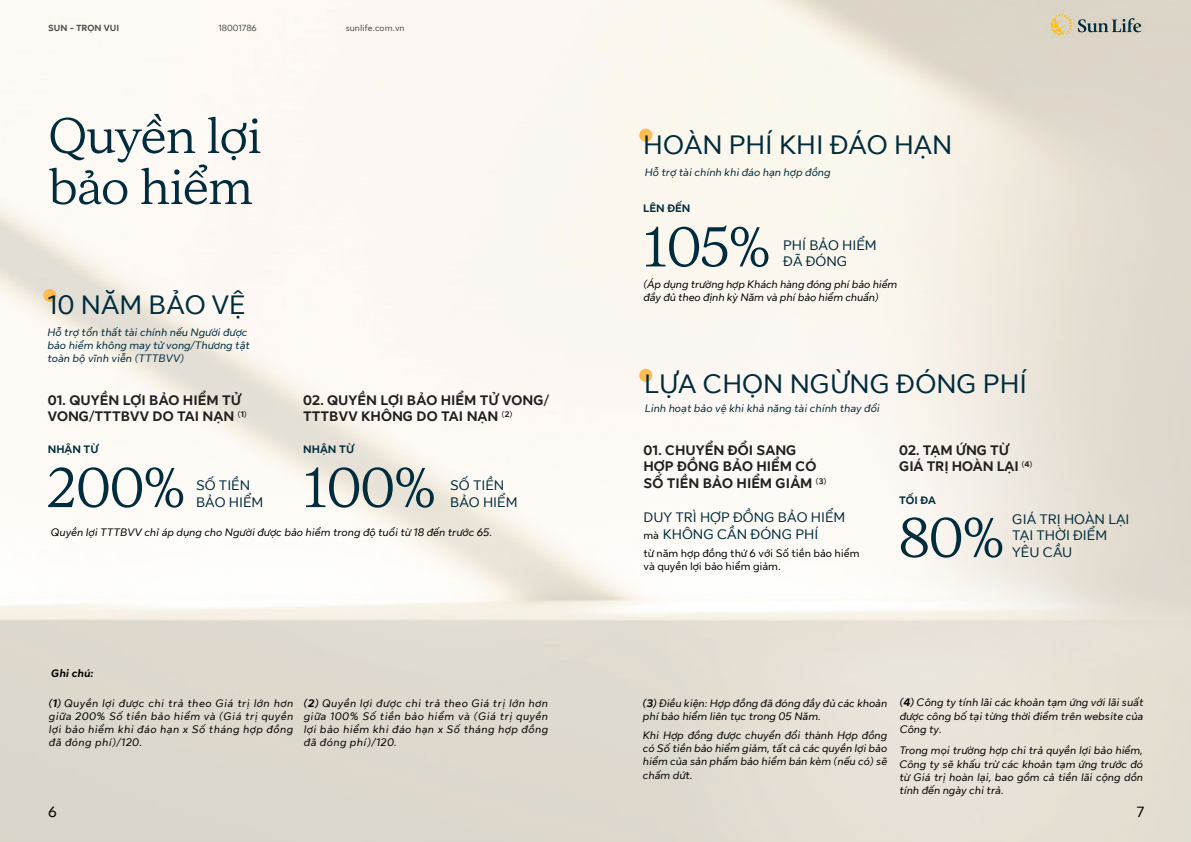
<style>
.page{position:relative;width:1191px;height:842px;background:#fff}
.page>*{position:absolute;margin:0;border:0;box-sizing:border-box;transform-origin:0 0}
.t1{font:56px "Sun Life New Display";color:#002c3d}
.t2{font:50px/51px "Sun Life New Display";color:#002c3d}
.t3{font:27px "Sun Life New Text";color:#002c3d}
.t4{font:15px "Sun Life New Text";color:#000}
.t5{font:700 14px/16.8px "Sun Life New Text";color:#221f20}
.t6{font:14px/16.8px "Sun Life New Text";color:#002c3d}
.t7{font:italic 11px/13.2px "Sun Life New Text";color:#000;text-align:justify}
.t8{font:italic 11px/13.2px "Sun Life New Text";color:#002c3d}
.t9{font:11px/13.2px "Sun Life New Text";color:#000}
.t10{font:700 11px "Sun Life New Text";color:#002c3d}
.t11{font:italic 700 11px "Sun Life New Text";color:#000}
.t12{font:9px "Sun Life New Text";color:#4d4d4d}
.t13{font:700 9px "Sun Life New Text";color:#4d4d4d}
.s1{font-weight:700}
</style>
<div class="page">
<div style="left:639px;top:129px;width:13px;height:13px;background:#fdbc52;border-radius:50%"></div>
<img style="left:1043px;top:8px;width:103px;height:30px">
<div style="left:639px;top:369px;width:13px;height:13px;background:#fdbc52;border-radius:50%"></div>
<div style="left:43px;top:289px;width:13px;height:13px;background:#fdbc52;border-radius:50%"></div>
<p class="t13" style="left:48px;top:22px;width:73px">SUN - TRỌN VUI</p>
<p class="t12" style="left:218px;top:22px;width:40px">18001786</p>
<p class="t12" style="left:346px;top:22px;width:60px">sunlife.com.vn</p>
<h2 class="t2" style="left:49px;top:108px;width:214px">Quyền lợi bảo hiểm</h2>
<h3 class="t3" style="left:47px;top:286px;width:200px">10 NĂM BẢO VỆ</h3>
<p class="t8" style="left:47px;top:324px;width:204px">Hỗ trợ tổn thất tài chính nếu Người được bảo hiểm không may tử vong/Thương tật toàn bộ vĩnh viễn (TTTBVV)</p>
<p class="t5" style="left:48px;top:391px;width:200px">01. QUYỀN LỢI BẢO HIỂM TỬ<br>VONG/TTTBVV DO TAI NẠN <sup>(1)</sup></p>
<p class="t5" style="left:303px;top:391px;width:247px">02. QUYỀN LỢI BẢO HIỂM TỬ VONG/<br>TTTBVV KHÔNG DO TAI NẠN <sup>(2)</sup></p>
<p class="t10" style="left:48px;top:441px;width:52px">NHẬN TỪ</p>
<p class="t10" style="left:303px;top:441px;width:52px">NHẬN TỪ</p>
<h1 class="t1" style="left:48px;top:450px;width:139px">200%</h1>
<h1 class="t1" style="left:303px;top:450px;width:134px">100%</h1>
<p class="t6" style="left:196px;top:476px;width:69px">SỐ TIỀN<br>BẢO HIỂM</p>
<p class="t6" style="left:450px;top:476px;width:69px">SỐ TIỀN<br>BẢO HIỂM</p>
<p class="t7" style="left:51px;top:525px;width:443px">Quyền lợi TTTBVV chỉ áp dụng cho Người được bảo hiểm trong độ tuổi từ 18 đến trước 65.</p>
<p class="t11" style="left:51px;top:665px;width:44px">Ghi chú:</p>
<p class="t7" style="left:49px;top:695px;width:246px"><span class="s1">(1)</span> Quyền lợi được chi trả theo Giá trị lớn hơn giữa 200% Số tiền bảo hiểm và (Giá trị quyền lợi bảo hiểm khi đáo hạn x Số tháng hợp đồng đã đóng phí)/120.</p>
<p class="t7" style="left:304px;top:695px;width:246px"><span class="s1">(2)</span> Quyền lợi được chi trả theo Giá trị lớn hơn giữa 100% Số tiền bảo hiểm và (Giá trị quyền lợi bảo hiểm khi đáo hạn x Số tháng hợp đồng đã đóng phí)/120.</p>
<h3 class="t3" style="left:643px;top:126px;width:311px">HOÀN PHÍ KHI ĐÁO HẠN</h3>
<p class="t8" style="left:644px;top:165px;width:187px">Hỗ trợ tài chính khi đáo hạn hợp đồng</p>
<p class="t10" style="left:643px;top:200px;width:49px">LÊN ĐẾN</p>
<h1 class="t1" style="left:643px;top:209px;width:128px">105%</h1>
<p class="t6" style="left:783px;top:236px;width:95px">PHÍ BẢO HIỂM<br>ĐÃ ĐÓNG</p>
<p class="t7" style="left:643px;top:277px;width:255px">(Áp dụng trường hợp Khách hàng đóng phí bảo hiểm đầy đủ theo định kỳ Năm và phí bảo hiểm chuẩn)</p>
<h3 class="t3" style="left:644px;top:365px;width:384px">LỰA CHỌN NGỪNG ĐÓNG PHÍ</h3>
<p class="t8" style="left:644px;top:401px;width:237px">Linh hoạt bảo vệ khi khả năng tài chính thay đổi</p>
<p class="t5" style="left:643px;top:441px;width:184px">01. CHUYỂN ĐỔI SANG<br>HỢP ĐỒNG BẢO HIỂM CÓ<br>SỐ TIỀN BẢO HIỂM GIẢM <sup>(3)</sup></p>
<p class="t6" style="left:643px;top:508px;width:203px;text-align:center">DUY TRÌ HỢP ĐỒNG BẢO HIỂM<br>KHÔNG CẦN ĐÓNG PHÍ</p>
<p class="t9" style="left:643px;top:546px;width:217px">từ năm hợp đồng thứ 6 với Số tiền bảo hiểm và quyền lợi bảo hiểm giảm.</p>
<p class="t9" style="left:643px;top:528px;width:17px">mà</p>
<p class="t5" style="left:899px;top:441px;width:134px">02. TẠM ỨNG TỪ<br>GIÁ TRỊ HOÀN LẠI <sup>(4)</sup></p>
<p class="t10" style="left:899px;top:492px;width:38px">TỐI ĐA</p>
<h1 class="t1" style="left:899px;top:500px;width:106px">80%</h1>
<p class="t6" style="left:1012px;top:509px;width:119px">GIÁ TRỊ HOÀN LẠI<br>TẠI THỜI ĐIỂM<br>YÊU CẦU</p>
<p class="t7" style="left:643px;top:695px;width:246px"><span class="s1">(3)</span> Điều kiện: Hợp đồng đã đóng đầy đủ các khoản phí bảo hiểm liên tục trong 05 Năm.</p>
<p class="t7" style="left:643px;top:728px;width:246px">Khi Hợp đồng được chuyển đổi thành Hợp đồng có Số tiền bảo hiểm giảm, tất cả các quyền lợi bảo hiểm của sản phẩm bảo hiểm bán kèm (nếu có) sẽ chấm dứt.</p>
<p class="t7" style="left:899px;top:695px;width:245px"><span class="s1">(4)</span> Công ty tính lãi các khoản tạm ứng với lãi suất được công bố tại từng thời điểm trên website của Công ty.</p>
<p class="t7" style="left:899px;top:743px;width:245px">Trong mọi trường hợp chi trả quyền lợi bảo hiểm, Công ty sẽ khấu trừ các khoản tạm ứng trước đó từ Giá trị hoàn lại, bao gồm cả tiền lãi cộng dồn tính đến ngày chi trả.</p>
<h3 class="t4" style="left:48px;top:801px;width:10px">6</h3>
<h3 class="t4" style="left:1136px;top:801px;width:9px">7</h3>
</div>
